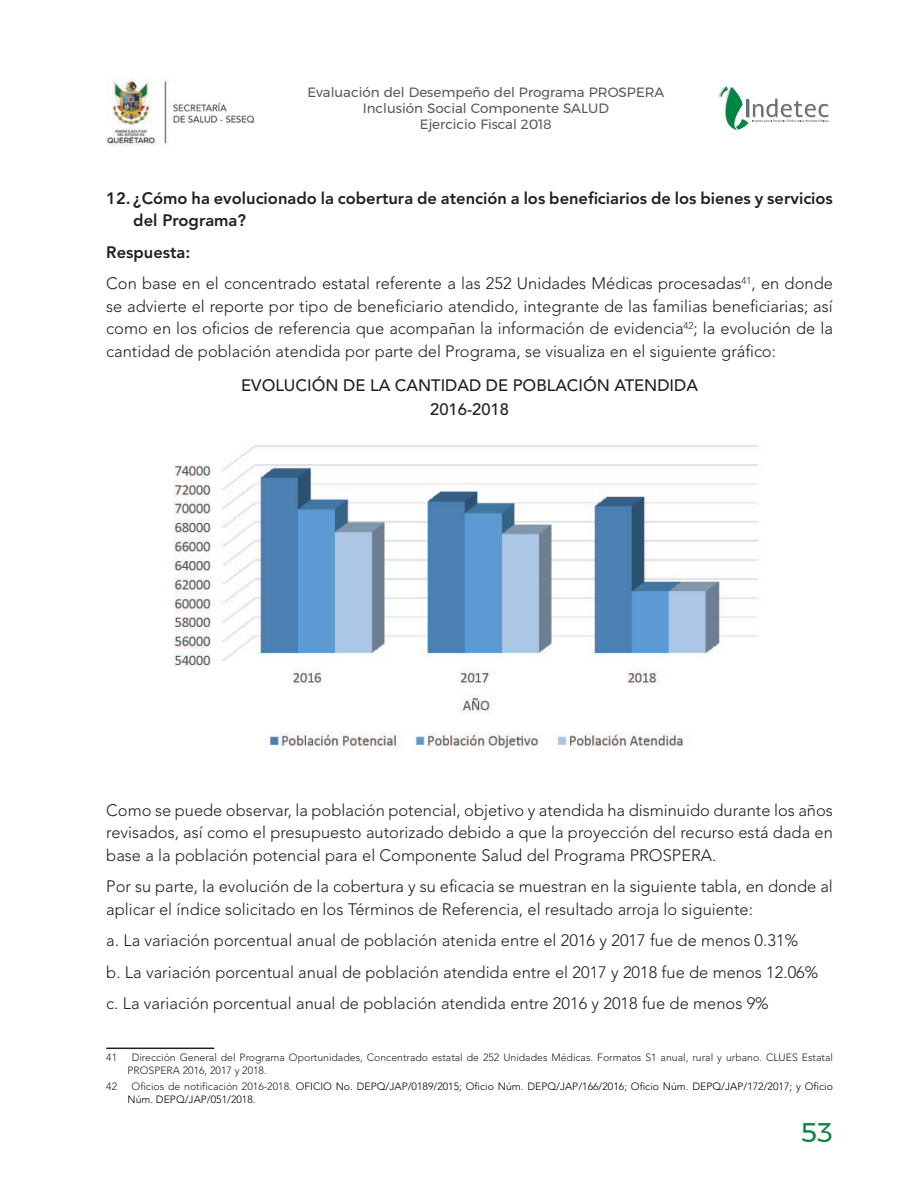
<style>
.page{position:relative;width:918px;height:1188px;background:#fff}
.page>*{position:absolute;margin:0;border:0;box-sizing:border-box;transform-origin:0 0}
.t1{font:27px "Montserrat";color:#0e8544}
.t2{font:300 16.5px/22.5px "Avenir LT Std";color:#231f20;text-align:justify}
.Preguntas{font:800 16.5px/22.5px "Avenir LT Std";color:#231f20}
.t3{font:500 16.5px "Avenir LT Std";color:#231f20}
.t4{font:13.5px/16.2px "Montserrat";color:#57585a;text-align:center}
.Pie_de_pag{font:300 10.5px/12.6px "Avenir LT Std";color:#231f20}
.Pie_de_pag-2{font:300 10.5px/12.6px "Avenir LT Std";color:#000}
.s1{color:#231f20}
</style>
<div class="page">
<svg style="left:718px;top:86px;width:111px;height:45px"></svg>
<img style="left:106px;top:78px;width:149px;height:68px">
<hr style="left:106px;top:1048px;width:108px;height:1px;background:#231f20">
<img style="left:173px;top:445px;width:586px;height:306px">
<p class="t4" style="left:307px;top:84px;width:359px">Evaluación del Desempeño del Programa PROSPERA<br>Inclusión Social Componente SALUD<br>Ejercicio Fiscal 2018</p>
<p class="Preguntas" style="left:133px;top:187px;width:701px;text-indent:-27px">12. ¿Cómo ha evolucionado la cobertura de atención a los beneficiarios de los bienes y servicios del Programa?</p>
<p class="Preguntas" style="left:106px;top:241px;width:86px">Respuesta:</p>
<p class="t2" style="left:106px;top:272px;width:728px">Con base en el concentrado estatal referente a las 252 Unidades Médicas procesadas<sup>41</sup>, en donde se advierte el reporte por tipo de beneficiario atendido, integrante de las familias beneficiarias; así como en los oficios de referencia que acompañan la información de evidencia<sup>42</sup>; la evolución de la cantidad de población atendida por parte del Programa, se visualiza en el siguiente gráfico:</p>
<p class="t3" style="left:241px;top:375px;width:458px">EVOLUCIÓN DE LA CANTIDAD DE POBLACIÓN ATENDIDA</p>
<p class="t3" style="left:430px;top:400px;width:80px">2016-2018</p>
<p class="t2" style="left:106px;top:799px;width:728px">Como se puede observar, la población potencial, objetivo y atendida ha disminuido durante los años revisados, así como el presupuesto autorizado debido a que la proyección del recurso está dada en base a la población potencial para el Componente Salud del Programa PROSPERA.</p>
<p class="t2" style="left:106px;top:875px;width:728px">Por su parte, la evolución de la cobertura y su eficacia se muestran en la siguiente tabla, en donde al aplicar el índice solicitado en los Términos de Referencia, el resultado arroja lo siguiente:</p>
<p class="t2" style="left:106px;top:929px;width:693px">a. La variación porcentual anual de población atenida entre el 2016 y 2017 fue de menos 0.31%</p>
<p class="t2" style="left:106px;top:961px;width:714px">b. La variación porcentual anual de población atendida entre el 2017 y 2018 fue de menos 12.06%</p>
<p class="t2" style="left:106px;top:992px;width:664px">c. La variación porcentual anual de población atendida entre 2016 y 2018 fue de menos 9%</p>
<p class="Pie_de_pag" style="left:106px;top:1051px;width:12px">41</p>
<p class="Pie_de_pag" style="left:128px;top:1051px;width:707px;text-indent:4px">Dirección General del Programa Oportunidades, Concentrado estatal de 252 Unidades Médicas. Formatos S1 anual, rural y urbano. CLUES Estatal<br>PROSPERA 2016, 2017 y 2018.</p>
<p class="Pie_de_pag" style="left:106px;top:1080px;width:12px">42</p>
<p class="Pie_de_pag-2" style="left:128px;top:1080px;width:707px;text-indent:4px"><span class="s1">Oficios de notificación 2016-2018.</span> OFICIO No. DEPQ/JAP/0189/2015; Oficio Núm. DEPQ/JAP/166/2016; Oficio Núm. DEPQ/JAP/172/2017; y Oficio<br>Núm. DEPQ/JAP/051/2018.</p>
<h1 class="t1" style="left:801px;top:1112px;width:34px">53</h1>
</div>
